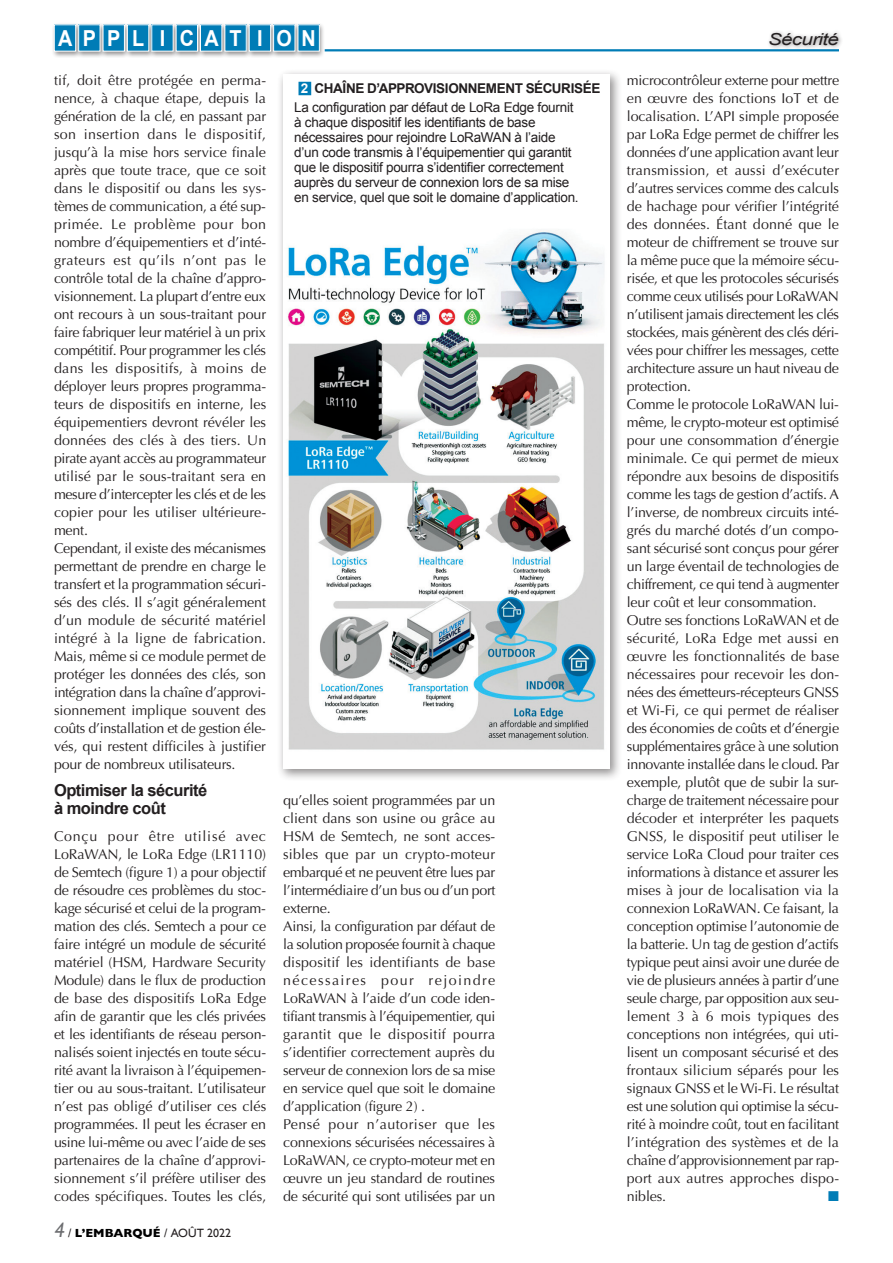
<style>
.page{position:relative;width:893px;height:1263px;background:#fff}
.page>*{position:absolute;margin:0;border:0;box-sizing:border-box;transform-origin:0 0}
.t1{font:700 22.05px "Arial";letter-spacing:.535em;color:#fff;scale:.9 1}
.t2{font:700 16.5px/18px "Arial";letter-spacing:-.03em;color:#231f20}
.t3{font:italic 16.5px "Arial";letter-spacing:-.03em;color:#231f20;scale:1.24 1}
.t4{font:14.25px/18px "Optima";letter-spacing:-.015em;color:#231f20}
.t5{font:14.25px "Zapf Dingbats ITC";color:#007cb6}
.t6{font:13.5px/15px "Arial";letter-spacing:-.02em;color:#231f20}
.t7{font:12px "Gill Sans";color:#231f20}
.s1{font-weight:700;color:#fff}
.s2{font-weight:700}
.s3{font-style:italic;font-size:21px;color:#6c6d70}
.s4{font-weight:700;color:#000}
</style>
<div class="page">
<div style="left:51px;top:23px;width:31px;height:35px;background:#231f20;opacity:.5"></div>
<div style="left:54px;top:25px;width:22px;height:26px;background:#007cb6"></div>
<div style="left:54px;top:24px;width:22px;height:27px;border:1px solid #fff"></div>
<div style="left:75px;top:23px;width:31px;height:35px;background:#231f20;opacity:.5"></div>
<div style="left:79px;top:25px;width:21px;height:26px;background:#007cb6"></div>
<div style="left:100px;top:23px;width:31px;height:35px;background:#231f20;opacity:.5"></div>
<div style="left:103px;top:25px;width:21px;height:26px;background:#007cb6"></div>
<div style="left:124px;top:23px;width:31px;height:35px;background:#231f20;opacity:.5"></div>
<div style="left:127px;top:25px;width:22px;height:26px;background:#007cb6"></div>
<div style="left:127px;top:24px;width:22px;height:27px;border:1px solid #fff"></div>
<div style="left:149px;top:23px;width:30px;height:35px;background:#231f20;opacity:.5"></div>
<div style="left:152px;top:25px;width:21px;height:26px;background:#007cb6"></div>
<div style="left:173px;top:23px;width:31px;height:35px;background:#231f20;opacity:.5"></div>
<div style="left:176px;top:25px;width:22px;height:26px;background:#007cb6"></div>
<div style="left:197px;top:23px;width:31px;height:35px;background:#231f20;opacity:.5"></div>
<div style="left:200px;top:25px;width:22px;height:26px;background:#007cb6"></div>
<div style="left:200px;top:24px;width:22px;height:27px;border:1px solid #fff"></div>
<div style="left:222px;top:23px;width:30px;height:35px;background:#231f20;opacity:.5"></div>
<div style="left:225px;top:25px;width:21px;height:26px;background:#007cb6"></div>
<div style="left:246px;top:23px;width:31px;height:35px;background:#231f20;opacity:.5"></div>
<div style="left:249px;top:25px;width:22px;height:26px;background:#007cb6"></div>
<div style="left:270px;top:23px;width:31px;height:35px;background:#231f20;opacity:.5"></div>
<div style="left:274px;top:25px;width:21px;height:26px;background:#007cb6"></div>
<div style="left:295px;top:23px;width:31px;height:35px;background:#231f20;opacity:.5"></div>
<div style="left:298px;top:25px;width:21px;height:26px;background:#007cb6"></div>
<div style="left:766px;top:29px;width:78px;height:21px;background:#231f20;opacity:.5"></div>
<hr style="left:325px;top:49px;width:514px;height:2px;background:#007cb6">
<div style="left:277px;top:68px;width:345px;height:713px;background:#231f20;opacity:.5"></div>
<div style="left:283px;top:74px;width:327px;height:695px;background:#fff"></div>
<img style="left:288px;top:230px;width:316px;height:520px">
<div style="left:298px;top:82px;width:13px;height:13px;background:#007cb6"></div>
<h1 class="t1" style="left:58px;top:24px;width:288px">APPL I CAT I ON</h1>
<p class="t3" style="left:768px;top:29px;width:59px">Sécurité</p>
<p class="t4" style="left:54px;top:72px;width:214px">tif, doit être protégée en perma&shy;nence, à chaque étape, depuis la génération de la clé, en passant par son insertion dans le dispositif, jusqu’à la mise hors service finale après que toute trace, que ce soit dans le dispositif ou dans les sys&shy;tèmes de communication, a été sup&shy;primée. Le problème pour bon nombre d’équipementiers et d’inté&shy;grateurs est qu’ils n’ont pas le contrôle total de la chaîne d’appro&shy;visionnement. La plupart d’entre eux ont recours à un sous-traitant pour faire fabriquer leur matériel à un prix compétitif. Pour programmer les clés dans les dispositifs, à moins de déployer leurs propres programma&shy;teurs de dispositifs en interne, les équipementiers devront révéler les données des clés à des tiers. Un pirate ayant accès au programmateur utilisé par le sous-traitant sera en mesure d’intercepter les clés et de les copier pour les utiliser ultérieure&shy;ment.<br>Cependant, il existe des mécanismes permettant de prendre en charge le transfert et la programmation sécuri&shy;sés des clés. Il s’agit généralement d’un module de sécurité matériel intégré à la ligne de fabrication.<br>Mais, même si ce module permet de protéger les données des clés, son intégration dans la chaîne d’approvi&shy;sionnement implique souvent des coûts d’installation et de gestion éle&shy;vés, qui restent difficiles à justifier pour de nombreux utilisateurs.</p>
<p class="t2" style="left:54px;top:781px;width:155px">Optimiser la sécurité à moindre coût</p>
<p class="t4" style="left:54px;top:828px;width:214px;text-align:justify">Conçu pour être utilisé avec LoRaWAN, le LoRa Edge (LR1110) de Semtech (figure 1) a pour objectif de résoudre ces problèmes du stoc&shy;kage sécurisé et celui de la program&shy;mation des clés. Semtech a pour ce faire intégré un module de sécurité matériel (HSM, Hardware Security Module) dans le flux de production de base des dispositifs LoRa Edge afin de garantir que les clés privées et les identifiants de réseau person&shy;nalisés soient injectés en toute sécu&shy;rité avant la livraison à l’équipemen&shy;tier ou au sous-traitant. L’utilisateur n’est pas obligé d’utiliser ces clés programmées. Il peut les écraser en usine lui-même ou avec l’aide de ses partenaires de la chaîne d’approvi&shy;sionnement s’il préfère utiliser des codes spécifiques. Toutes les clés,</p>
<p class="t4" style="left:627px;top:71px;width:214px">microcontrôleur externe pour mettre en œuvre des fonctions IoT et de localisation. L’API simple proposée par LoRa Edge permet de chiffrer les données d’une application avant leur transmission, et aussi d’exécuter d’autres services comme des calculs de hachage pour vérifier l’intégrité des données. Étant donné que le moteur de chiffrement se trouve sur la même puce que la mémoire sécu&shy;risée, et que les protocoles sécurisés comme ceux utilisés pour LoRaWAN n’utilisent jamais directement les clés stockées, mais génèrent des clés déri&shy;vées pour chiffrer les messages, cette architecture assure un haut niveau de protection.<br>Comme le protocole LoRaWAN lui&shy;même, le crypto-moteur est optimisé pour une consommation d’énergie minimale. Ce qui permet de mieux répondre aux besoins de dispositifs comme les tags de gestion d’actifs. A l’inverse, de nombreux circuits inté&shy;grés du marché dotés d’un compo&shy;sant sécurisé sont conçus pour gérer un large éventail de technologies de chiffrement, ce qui tend à augmenter leur coût et leur consommation.<br>Outre ses fonctions LoRaWAN et de sécurité, LoRa Edge met aussi en œuvre les fonctionnalités de base nécessaires pour recevoir les don&shy;nées des émetteurs-récepteurs GNSS et Wi-Fi, ce qui permet de réaliser des économies de coûts et d’énergie supplémentaires grâce à une solution innovante installée dans le cloud. Par exemple, plutôt que de subir la sur&shy;charge de traitement nécessaire pour décoder et interpréter les paquets GNSS, le dispositif peut utiliser le service LoRa Cloud pour traiter ces informations à distance et assurer les mises à jour de localisation via la connexion LoRaWAN. Ce faisant, la conception optimise l’autonomie de la batterie. Un tag de gestion d’actifs typique peut ainsi avoir une durée de vie de plusieurs années à partir d’une seule charge, par opposition aux seu&shy;lement 3 à 6 mois typiques des conceptions non intégrées, qui uti&shy;lisent un composant sécurisé et des frontaux silicium séparés pour les signaux GNSS et le Wi-Fi. Le résultat est une solution qui optimise la sécu&shy;rité à moindre coût, tout en facilitant l’intégration des systèmes et de la chaîne d’approvisionnement par rap&shy;port aux autres approches dispo&shy;nibles.</p>
<p class="t6" style="left:294px;top:79px;width:308px;line-height:19.2px;text-indent:7px"><span class="s1">2</span> <span class="s2">CHAÎNE D’APPROVISIONNEMENT SÉCURISÉE<br></span>La configuration par défaut de LoRa Edge fournit</p>
<p class="t6" style="left:294px;top:115px;width:286px">à chaque dispositif les identifiants de base nécessaires pour rejoindre LoRaWAN à l’aide d’un code transmis à l’équipementier qui garantit que le dispositif pourra s’identifier correctement auprès du serveur de connexion lors de sa mise en service, quel que soit le domaine d’application.</p>
<p class="t4" style="left:283px;top:792px;width:214px">qu’elles soient programmées par un client dans son usine ou grâce au HSM de Semtech, ne sont acces&shy;sibles que par un crypto-moteur embarqué et ne peuvent être lues par l’intermédiaire d’un bus ou d’un port externe.<br>Ainsi, la configuration par défaut de la solution proposée fournit à chaque dispositif les identifiants de base nécessaires pour rejoindre LoRaWAN à l’aide d’un code iden&shy;tifiant transmis à l’équipementier, qui garantit que le dispositif pourra s’identifier correctement auprès du serveur de connexion lors de sa mise en service quel que soit le domaine d’application (figure 2) .<br>Pensé pour n’autoriser que les connexions sécurisées nécessaires à LoRaWAN, ce crypto-moteur met en œuvre un jeu standard de routines de sécurité qui sont utilisées par un</p>
<p class="t5" style="left:828px;top:1189px;width:12px">■</p>
<p class="t7" style="left:54px;top:1226px;width:179px"><span class="s3">4</span> / <span class="s4">L’EMBARQUÉ</span> / AOÛT 2022</p>
</div>
